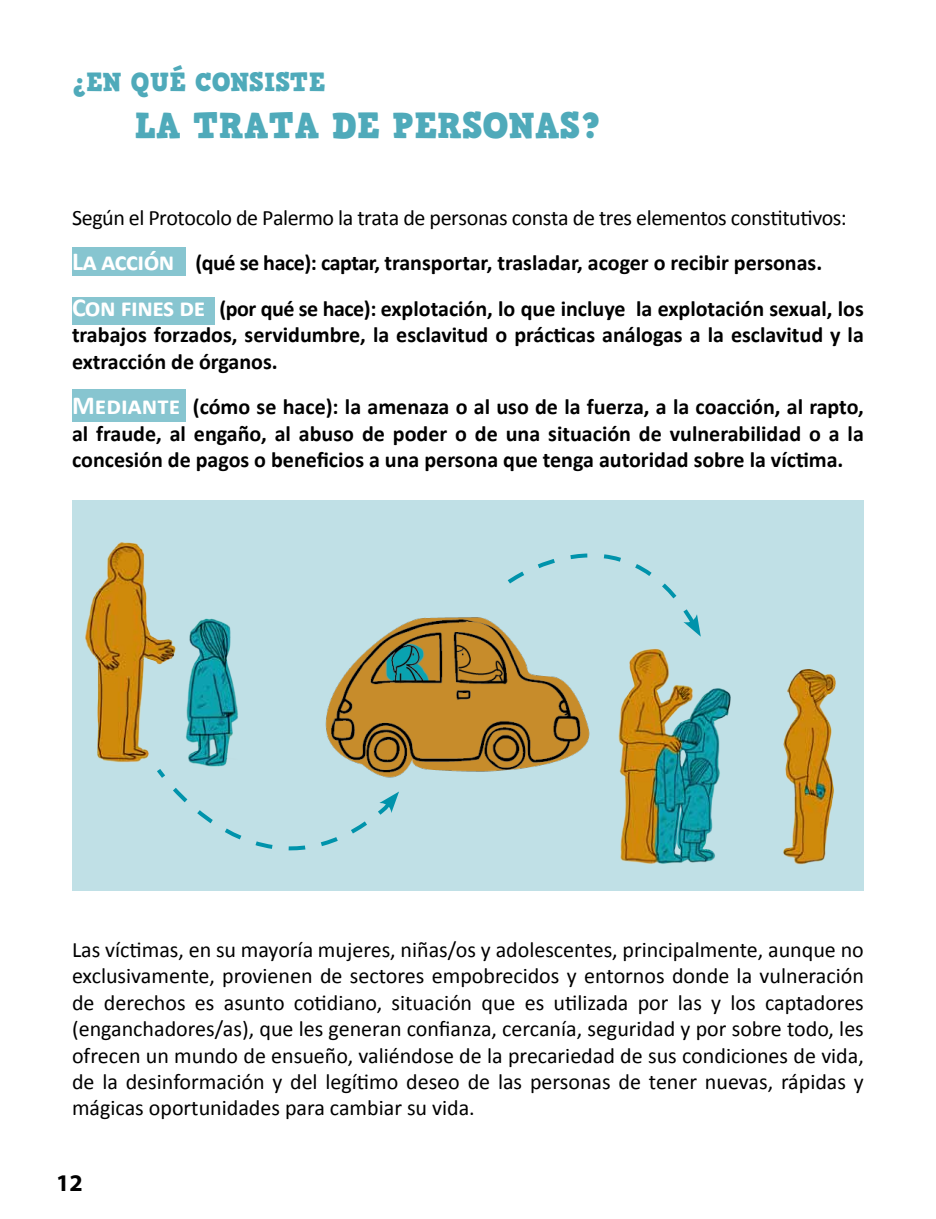
<style>
.page{position:relative;width:936px;height:1219px;background:#fff}
.page>*{position:absolute;margin:0;border:0;box-sizing:border-box;transform-origin:0 0}
.t1{font:36px "HVD Comic Serif Pro";color:#4faaba}
.t2{font:26px "HVD Comic Serif Pro";color:#4faaba}
.t3{font:700 24px "Myriad Pro";color:#000}
.t4{font:700 22px/26.4px "Calibri";color:#000}
.t5{font:22px/26.4px "Calibri";color:#000;text-align:justify}
.s1{font-weight:400}
.s2{font-size:26px;color:#fff}
</style>
<div class="page">
<div style="left:72px;top:248px;width:113px;height:28px;background:#87c5d0"></div>
<div style="left:72px;top:297px;width:142px;height:27px;background:#87c5d0"></div>
<div style="left:72px;top:389px;width:113px;height:33px;background:#87c5d0"></div>
<div style="left:72px;top:500px;width:791px;height:390px;background:#c0e0e6"></div>
<img style="left:85px;top:542px;width:153px;height:224px">
<img style="left:618px;top:648px;width:218px;height:217px">
<img style="left:325px;top:617px;width:265px;height:159px">
<svg style="left:157px;top:766px;width:242px;height:85px"></svg>
<svg style="left:505px;top:553px;width:195px;height:84px"></svg>
<p class="t2" style="left:72px;top:62px;width:254px">¿EN QUÉ CONSISTE</p>
<h1 class="t1" style="left:135px;top:97px;width:466px">LA TRATA DE PERSONAS?</h1>
<p class="t4" style="left:72px;top:194px;width:793px;line-height:45.6px"><span class="s1">Según el Protocolo de Palermo la trata de personas consta de tres elementos constitutivos:<br></span><span class="s2">La acción</span> (qué se hace): captar, transportar, trasladar, acoger o recibir personas.<br><span class="s2">Con fines de</span> (por qué se hace): explotación, lo que incluye la explotación sexual, los</p>
<p class="t4" style="left:72px;top:321px;width:793px">trabajos forzados, servidumbre, la esclavitud o prácticas análogas a la esclavitud y la extracción de órganos.</p>
<p class="t4" style="left:72px;top:393px;width:793px;text-align:justify"><span class="s2">Mediante</span> (cómo se hace): la amenaza o al uso de la fuerza, a la coacción, al rapto, al fraude, al engaño, al abuso de poder o de una situación de vulnerabilidad o a la concesión de pagos o beneficios a una persona que tenga autoridad sobre la víctima.</p>
<p class="t5" style="left:72px;top:935px;width:793px">Las víctimas, en su mayoría mujeres, niñas/os y adolescentes, principalmente, aunque no exclusivamente, provienen de sectores empobrecidos y entornos donde la vulneración de derechos es asunto cotidiano, situación que es utilizada por las y los captadores (enganchadores/as), que les generan confianza, cercanía, seguridad y por sobre todo, les ofrecen un mundo de ensueño, valiéndose de la precariedad de sus condiciones de vida, de la desinformación y del legítimo deseo de las personas de tener nuevas, rápidas y mágicas oportunidades para cambiar su vida.</p>
<p class="t3" style="left:56px;top:1168px;width:28px">12</p>
</div>
